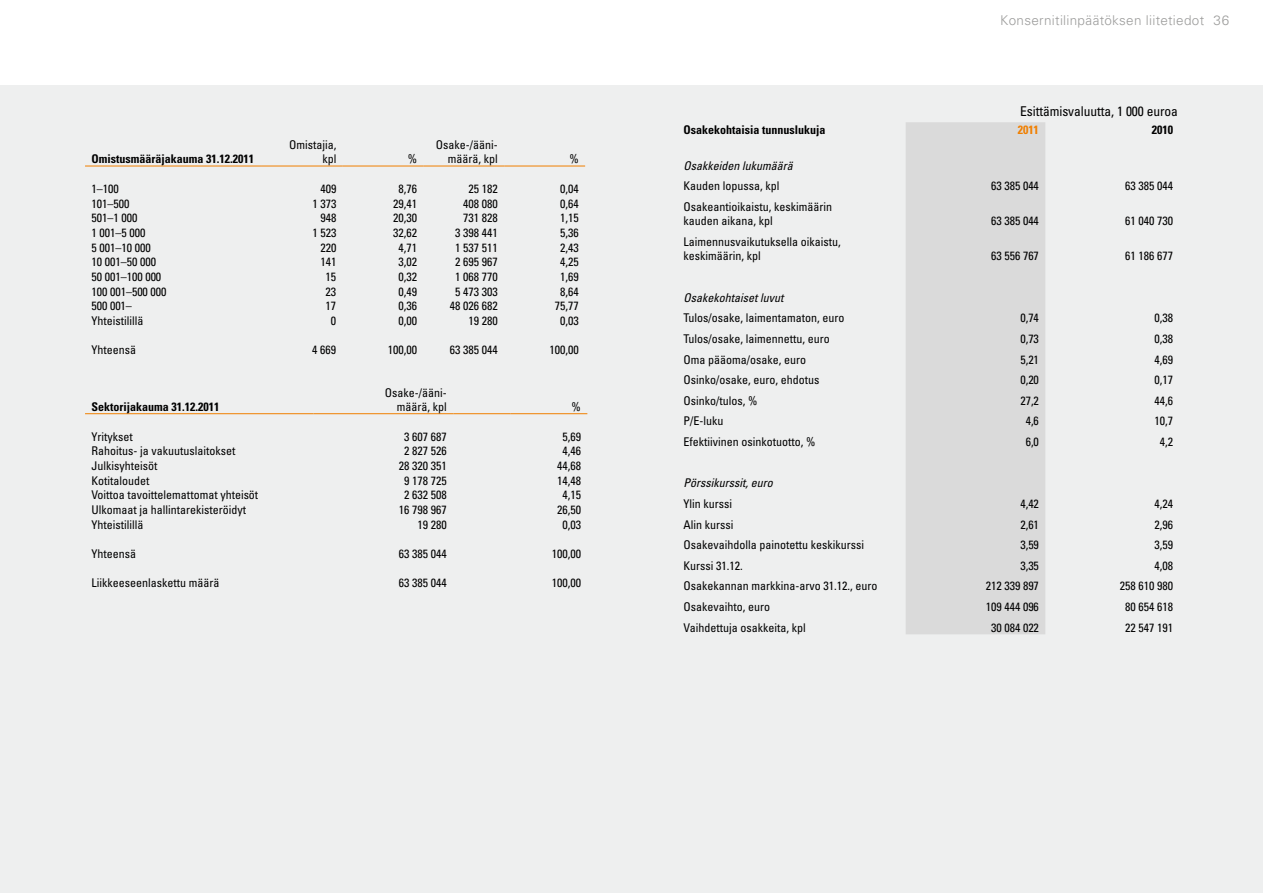
<style>
.page{position:relative;width:1263px;height:893px;background:#fff}
.page>*{position:absolute;margin:0;border:0;box-sizing:border-box;transform-origin:0 0}
.t1{font:300 13.5px "Univers";letter-spacing:.02em;color:#9d9d9c}
.t2{font:condensed 13.5px "Univers";letter-spacing:-.005em;color:#000}
.t3{font:condensed 12px/14.4px "Univers";color:#000;text-align:right}
.t4{font:700 condensed 12px "Univers";color:#000}
.t5{font:italic condensed 12px "Univers";color:#000}
.t6{font:700 condensed 12px "Univers";color:#f07f00}
</style>
<div class="page">
<div style="left:0;top:85px;width:1263px;height:808px;background:#eeefef"></div>
<hr style="left:85px;top:413px;width:229px;height:1px;background:#f07f00">
<hr style="left:314px;top:413px;width:139px;height:1px;background:#f07f00">
<hr style="left:453px;top:413px;width:58px;height:1px;background:#f07f00">
<hr style="left:511px;top:413px;width:76px;height:1px;background:#f07f00">
<hr style="left:85px;top:166px;width:177px;height:1px;background:#f07f00">
<hr style="left:262px;top:166px;width:81px;height:1px;background:#f07f00">
<hr style="left:343px;top:166px;width:80px;height:1px;background:#f07f00">
<hr style="left:423px;top:166px;width:81px;height:1px;background:#f07f00">
<hr style="left:504px;top:166px;width:81px;height:1px;background:#f07f00">
<div style="left:906px;top:122px;width:139px;height:512px;background:#dadada"></div>
<p class="t4" style="left:91px;top:152px;width:164px">Omistusmääräjakauma 31.12.2011</p>
<p class="t3" style="left:289px;top:137px;width:49px">Omistajia, kpl</p>
<p class="t3" style="left:408px;top:152px;width:11px">%</p>
<p class="t3" style="left:436px;top:137px;width:63px">Osake-/ääni&shy;määrä, kpl</p>
<p class="t3" style="left:569px;top:152px;width:11px">%</p>
<p class="t3" style="left:91px;top:181px;width:29px">1–100</p>
<p class="t3" style="left:320px;top:181px;width:17px">409</p>
<p class="t3" style="left:398px;top:181px;width:20px">8,76</p>
<p class="t3" style="left:469px;top:181px;width:31px">25 182</p>
<p class="t3" style="left:560px;top:181px;width:20px">0,04</p>
<p class="t3" style="left:91px;top:196px;width:39px">101–500</p>
<p class="t3" style="left:312px;top:196px;width:25px">1 373</p>
<p class="t3" style="left:393px;top:196px;width:25px">29,41</p>
<p class="t3" style="left:463px;top:196px;width:36px">408 080</p>
<p class="t3" style="left:560px;top:196px;width:20px">0,64</p>
<p class="t3" style="left:91px;top:211px;width:47px">501–1 000</p>
<p class="t3" style="left:320px;top:211px;width:17px">948</p>
<p class="t3" style="left:393px;top:211px;width:25px">20,30</p>
<p class="t3" style="left:463px;top:211px;width:36px">731 828</p>
<p class="t3" style="left:560px;top:211px;width:20px">1,15</p>
<p class="t3" style="left:91px;top:225px;width:55px">1 001–5 000</p>
<p class="t3" style="left:312px;top:225px;width:25px">1 523</p>
<p class="t3" style="left:393px;top:225px;width:25px">32,62</p>
<p class="t3" style="left:455px;top:225px;width:44px">3 398 441</p>
<p class="t3" style="left:560px;top:225px;width:20px">5,36</p>
<p class="t3" style="left:91px;top:240px;width:61px">5 001–10 000</p>
<p class="t3" style="left:320px;top:240px;width:17px">220</p>
<p class="t3" style="left:398px;top:240px;width:20px">4,71</p>
<p class="t3" style="left:455px;top:240px;width:44px">1 537 511</p>
<p class="t3" style="left:560px;top:240px;width:20px">2,43</p>
<p class="t3" style="left:91px;top:255px;width:66px">10 001–50 000</p>
<p class="t3" style="left:320px;top:255px;width:17px">141</p>
<p class="t3" style="left:398px;top:255px;width:20px">3,02</p>
<p class="t3" style="left:455px;top:255px;width:44px">2 695 967</p>
<p class="t3" style="left:560px;top:255px;width:20px">4,25</p>
<p class="t3" style="left:91px;top:269px;width:71px">50 001–100 000</p>
<p class="t3" style="left:326px;top:269px;width:12px">15</p>
<p class="t3" style="left:398px;top:269px;width:20px">0,32</p>
<p class="t3" style="left:455px;top:269px;width:44px">1 068 770</p>
<p class="t3" style="left:560px;top:269px;width:20px">1,69</p>
<p class="t3" style="left:91px;top:284px;width:77px">100 001–500 000</p>
<p class="t3" style="left:326px;top:284px;width:12px">23</p>
<p class="t3" style="left:398px;top:284px;width:20px">0,49</p>
<p class="t3" style="left:455px;top:284px;width:44px">5 473 303</p>
<p class="t3" style="left:560px;top:284px;width:20px">8,64</p>
<p class="t3" style="left:91px;top:299px;width:42px">500 001–</p>
<p class="t3" style="left:326px;top:299px;width:12px">17</p>
<p class="t3" style="left:398px;top:299px;width:20px">0,36</p>
<p class="t3" style="left:450px;top:299px;width:49px">48 026 682</p>
<p class="t3" style="left:555px;top:299px;width:25px">75,77</p>
<p class="t3" style="left:91px;top:313px;width:53px">Yhteistilillä</p>
<p class="t3" style="left:331px;top:313px;width:7px">0</p>
<p class="t3" style="left:398px;top:313px;width:20px">0,00</p>
<p class="t3" style="left:469px;top:313px;width:31px">19 280</p>
<p class="t3" style="left:560px;top:313px;width:20px">0,03</p>
<p class="t3" style="left:91px;top:343px;width:46px">Yhteensä</p>
<p class="t3" style="left:312px;top:343px;width:25px">4 669</p>
<p class="t3" style="left:388px;top:343px;width:31px">100,00</p>
<p class="t3" style="left:450px;top:343px;width:49px">63 385 044</p>
<p class="t3" style="left:549px;top:343px;width:31px">100,00</p>
<p class="t4" style="left:91px;top:400px;width:129px">Sektorijakauma 31.12.2011</p>
<p class="t3" style="left:385px;top:385px;width:63px">Osake-/ääni&shy;määrä, kpl</p>
<p class="t3" style="left:572px;top:399px;width:11px">%</p>
<p class="t3" style="left:91px;top:429px;width:43px">Yritykset</p>
<p class="t3" style="left:404px;top:429px;width:44px">3 607 687</p>
<p class="t3" style="left:562px;top:429px;width:20px">5,69</p>
<p class="t3" style="left:91px;top:444px;width:145px">Rahoitus- ja vakuutuslaitokset</p>
<p class="t3" style="left:404px;top:444px;width:44px">2 827 526</p>
<p class="t3" style="left:562px;top:444px;width:20px">4,46</p>
<p class="t3" style="left:91px;top:458px;width:67px">Julkisyhteisöt</p>
<p class="t3" style="left:399px;top:458px;width:49px">28 320 351</p>
<p class="t3" style="left:557px;top:458px;width:25px">44,68</p>
<p class="t3" style="left:91px;top:473px;width:60px">Kotitaloudet</p>
<p class="t3" style="left:404px;top:473px;width:44px">9 178 725</p>
<p class="t3" style="left:557px;top:473px;width:25px">14,48</p>
<p class="t3" style="left:91px;top:488px;width:168px">Voittoa tavoittelemattomat yhteisöt</p>
<p class="t3" style="left:404px;top:488px;width:44px">2 632 508</p>
<p class="t3" style="left:562px;top:488px;width:20px">4,15</p>
<p class="t3" style="left:91px;top:502px;width:156px">Ulkomaat ja hallintarekisteröidyt</p>
<p class="t3" style="left:399px;top:502px;width:49px">16 798 967</p>
<p class="t3" style="left:557px;top:502px;width:25px">26,50</p>
<p class="t3" style="left:91px;top:517px;width:53px">Yhteistilillä</p>
<p class="t3" style="left:418px;top:517px;width:31px">19 280</p>
<p class="t3" style="left:562px;top:517px;width:20px">0,03</p>
<p class="t3" style="left:91px;top:546px;width:46px">Yhteensä</p>
<p class="t3" style="left:399px;top:546px;width:49px">63 385 044</p>
<p class="t3" style="left:552px;top:546px;width:31px">100,00</p>
<p class="t3" style="left:91px;top:576px;width:129px">Liikkeeseenlaskettu määrä</p>
<p class="t3" style="left:399px;top:576px;width:49px">63 385 044</p>
<p class="t3" style="left:552px;top:576px;width:31px">100,00</p>
<p class="t1" style="left:1000px;top:12px;width:230px">Konsernitilinpäätöksen liitetiedot 36</p>
<p class="t2" style="left:1020px;top:102px;width:159px">Esittämisvaluutta, 1 000 euroa</p>
<p class="t4" style="left:683px;top:123px;width:143px">Osakekohtaisia tunnuslukuja</p>
<p class="t6" style="left:1018px;top:123px;width:23px">2011</p>
<p class="t4" style="left:1152px;top:123px;width:23px">2010</p>
<p class="t5" style="left:683px;top:158px;width:111px">Osakkeiden lukumäärä</p>
<p class="t3" style="left:683px;top:179px;width:97px">Kauden lopussa, kpl</p>
<p class="t3" style="left:991px;top:179px;width:49px">63 385 044</p>
<p class="t3" style="left:1125px;top:179px;width:49px">63 385 044</p>
<p class="t3" style="left:683px;top:199px;width:150px;text-align:left">Osakeantioikaistu, keskimäärin kauden aikana, kpl</p>
<p class="t3" style="left:991px;top:214px;width:49px">63 385 044</p>
<p class="t3" style="left:1125px;top:214px;width:49px">61 040 730</p>
<p class="t3" style="left:683px;top:234px;width:159px;text-align:left">Laimennusvaikutuksella oikaistu, keskimäärin, kpl</p>
<p class="t3" style="left:991px;top:249px;width:49px">63 556 767</p>
<p class="t3" style="left:1125px;top:249px;width:49px">61 186 677</p>
<p class="t5" style="left:683px;top:290px;width:101px">Osakekohtaiset luvut</p>
<p class="t3" style="left:683px;top:311px;width:163px">Tulos/osake, laimentamaton, euro</p>
<p class="t3" style="left:1020px;top:311px;width:20px">0,74</p>
<p class="t3" style="left:1154px;top:311px;width:20px">0,38</p>
<p class="t3" style="left:683px;top:331px;width:148px">Tulos/osake, laimennettu, euro</p>
<p class="t3" style="left:1020px;top:331px;width:20px">0,73</p>
<p class="t3" style="left:1154px;top:331px;width:20px">0,38</p>
<p class="t3" style="left:683px;top:352px;width:124px">Oma pääoma/osake, euro</p>
<p class="t3" style="left:1020px;top:352px;width:20px">5,21</p>
<p class="t3" style="left:1154px;top:352px;width:20px">4,69</p>
<p class="t3" style="left:683px;top:372px;width:137px">Osinko/osake, euro, ehdotus</p>
<p class="t3" style="left:1020px;top:372px;width:20px">0,20</p>
<p class="t3" style="left:1154px;top:372px;width:20px">0,17</p>
<p class="t3" style="left:683px;top:393px;width:75px">Osinko/tulos, %</p>
<p class="t3" style="left:1020px;top:393px;width:20px">27,2</p>
<p class="t3" style="left:1154px;top:393px;width:20px">44,6</p>
<p class="t3" style="left:683px;top:414px;width:41px">P/E-luku</p>
<p class="t3" style="left:1026px;top:414px;width:15px">4,6</p>
<p class="t3" style="left:1154px;top:414px;width:20px">10,7</p>
<p class="t3" style="left:683px;top:434px;width:133px">Efektiivinen osinkotuotto, %</p>
<p class="t3" style="left:1026px;top:434px;width:15px">6,0</p>
<p class="t3" style="left:1160px;top:434px;width:15px">4,2</p>
<p class="t5" style="left:683px;top:475px;width:91px">Pörssikurssit, euro</p>
<p class="t3" style="left:683px;top:496px;width:50px">Ylin kurssi</p>
<p class="t3" style="left:1020px;top:496px;width:20px">4,42</p>
<p class="t3" style="left:1154px;top:496px;width:20px">4,24</p>
<p class="t3" style="left:683px;top:517px;width:51px">Alin kurssi</p>
<p class="t3" style="left:1020px;top:517px;width:20px">2,61</p>
<p class="t3" style="left:1154px;top:517px;width:20px">2,96</p>
<p class="t3" style="left:683px;top:538px;width:182px">Osakevaihdolla painotettu keskikurssi</p>
<p class="t3" style="left:1020px;top:538px;width:20px">3,59</p>
<p class="t3" style="left:1154px;top:538px;width:20px">3,59</p>
<p class="t3" style="left:683px;top:558px;width:61px">Kurssi 31.12.</p>
<p class="t3" style="left:1020px;top:558px;width:20px">3,35</p>
<p class="t3" style="left:1154px;top:558px;width:20px">4,08</p>
<p class="t3" style="left:683px;top:579px;width:195px">Osakekannan markkina-arvo 31.12., euro</p>
<p class="t3" style="left:986px;top:579px;width:55px">212 339 897</p>
<p class="t3" style="left:1120px;top:579px;width:55px">258 610 980</p>
<p class="t3" style="left:683px;top:599px;width:88px">Osakevaihto, euro</p>
<p class="t3" style="left:986px;top:599px;width:55px">109 444 096</p>
<p class="t3" style="left:1125px;top:599px;width:49px">80 654 618</p>
<p class="t3" style="left:683px;top:620px;width:124px">Vaihdettuja osakkeita, kpl</p>
<p class="t3" style="left:991px;top:620px;width:49px">30 084 022</p>
<p class="t3" style="left:1125px;top:620px;width:49px">22 547 191</p>
</div>
